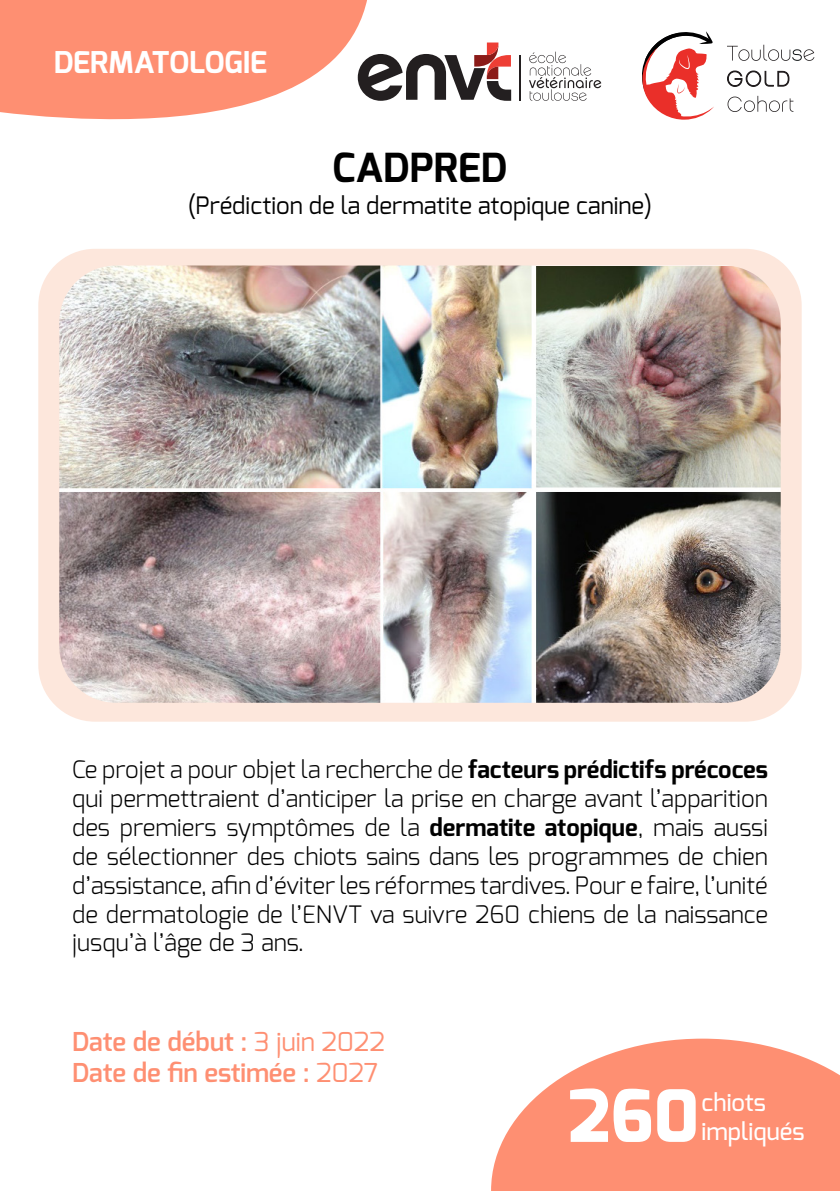
<style>
.page{position:relative;width:840px;height:1191px;background:#fff}
.page>*{position:absolute;margin:0;border:0;box-sizing:border-box;transform-origin:0 0}
.t1{font:800 72px "Exo";color:#fff}
.t2{font:700 40px "Exo";color:#000}
.t3{font:700 30px "Exo";color:#fff}
.t4{font:600 26px "Exo";color:#fe8f72}
.t5{font:300 24px/28.8px "Exo";color:#000;text-align:justify}
.t6{font:24px "Exo";color:#000}
.t7{font:500 24px "Exo";color:#fff}
.s1{font-weight:700}
.s2{font-weight:400}
</style>
<div class="page">
<div style="left:38px;top:249px;width:763px;height:472px;background:#fde7dc;border-radius:57px"></div>
<svg style="left:0;top:0;width:367px;height:120px;background:#fe9e86"></svg>
<svg style="left:491px;top:1038px;width:348px;height:153px;fill:#fe8f72"></svg>
<img style="left:59px;top:265px;width:721px;height:438px">
<svg style="left:642px;top:31px;width:173px;height:89px"></svg>
<svg style="left:529px;top:52px;width:72px;height:49px"></svg>
<hr style="left:519px;top:55px;width:1px;height:46px;background:#231f20">
<svg style="left:357px;top:43px;width:154px;height:58px"></svg>
<p class="t3" style="left:54px;top:43px;width:215px">DERMATOLOGIE</p>
<p class="t2" style="left:332px;top:142px;width:176px">CADPRED</p>
<p class="t6" style="left:188px;top:190px;width:465px">(Prédiction de la dermatite atopique canine)</p>
<p class="t5" style="left:72px;top:755px;width:697px">Ce projet a pour objet la recherche de <span class="s1">facteurs prédictifs précoces </span>qui permettraient d’anticiper la prise en charge avant l’apparition des premiers symptômes de la <span class="s1">dermatite atopique</span>, mais aussi de sélectionner des chiots sains dans les programmes de chien d’assistance, afin d’éviter les réformes tardives. Pour e faire, l’unité de dermatologie de l’ENVT va suivre 260 chiens de la naissance jusqu’à l’âge de 3 ans.</p>
<p class="t4" style="left:72px;top:1024px;width:314px">Date de début : <span class="s2">3 juin 2022</span></p>
<p class="t4" style="left:72px;top:1055px;width:307px">Date de fin estimée : <span class="s2">2027</span></p>
<p class="t1" style="left:568px;top:1069px;width:132px">260</p>
<p class="t7" style="left:701px;top:1086px;width:66px">chiots</p>
<p class="t7" style="left:701px;top:1115px;width:104px">impliqués</p>
</div>
